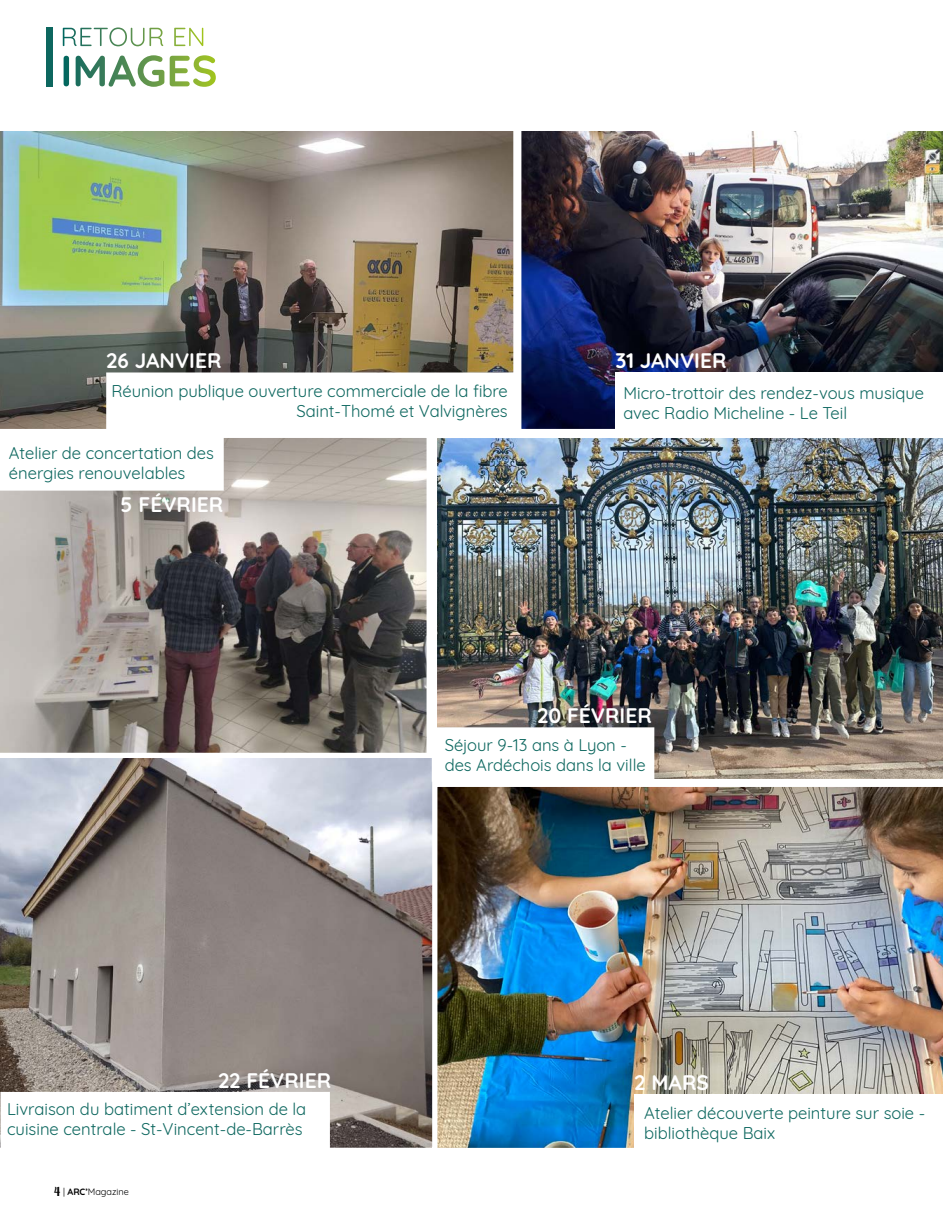
<style>
.page{position:relative;width:943px;height:1216px;background:#fff}
.page>*{position:absolute;margin:0;border:0;box-sizing:border-box;transform-origin:0 0}
.t1{font:700 21px "Quicksand";color:#fff}
.t2{font:16.62px/19.9px "Quicksand";color:#0d675f}
.t3{font:9.1px "Quicksand";color:#000}
.s1{font-family:"Lobster Two";font-weight:700;font-size:12.25px}
.s2{font-weight:700}
</style>
<div class="page">
<img style="left:0;top:131px;width:514px;height:241px">
<img style="left:521px;top:131px;width:422px;height:298px">
<svg style="left:0;top:490px;width:427px;height:262px;background:#837d79"></svg>
<img style="left:437px;top:438px;width:506px;height:341px">
<img style="left:437px;top:787px;width:506px;height:361px">
<svg style="left:0;top:752px;width:433px;height:396px;background:#989291"></svg>
<svg style="left:432px;top:727px;width:222px;height:54px"></svg>
<div style="left:634px;top:1094px;width:309px;height:55px;background:#fff"></div>
<svg style="left:0;top:1091px;width:330px;height:57px"></svg>
<svg style="left:0;top:372px;width:518px;height:118px"></svg>
<svg style="left:76px;top:55px;width:140px;height:32px"></svg>
<svg style="left:109px;top:27px;width:94px;height:19px"></svg>
<div style="left:615px;top:372px;width:328px;height:58px;background:#fff"></div>
<div style="left:46px;top:27px;width:6px;height:59px;background:#0d675f"></div>
<p class="t1" style="left:106px;top:343px;width:117px">26 JANVIER</p>
<p class="t2" style="left:111px;top:379px;width:398px;text-align:right">Réunion publique ouverture commerciale de la fibre<br>Saint-Thomé et Valvignères</p>
<p class="t2" style="left:9px;top:442px;width:206px">Atelier de concertation des énergies renouvelables</p>
<p class="t1" style="left:120px;top:487px;width:104px">5 FÉVRIER</p>
<p class="t1" style="left:615px;top:343px;width:113px">31 JANVIER</p>
<p class="t2" style="left:623px;top:381px;width:302px">Micro-trottoir des rendez-vous musique avec Radio Micheline - Le Teil</p>
<p class="t1" style="left:537px;top:698px;width:116px">20 FÉVRIER</p>
<p class="t2" style="left:444px;top:733px;width:202px">Séjour 9-13 ans à Lyon - des Ardéchois dans la ville</p>
<p class="t1" style="left:218px;top:1062px;width:115px">22 FÉVRIER</p>
<p class="t2" style="left:7px;top:1096px;width:301px">Livraison du batiment d’extension de la cuisine centrale - St-Vincent-de-Barrès</p>
<p class="t3" style="left:54px;top:1184px;width:76px"><span class="s1">4</span> | <span class="s2">ARC’</span>Magazine</p>
<p class="t1" style="left:634px;top:1065px;width:76px">2 MARS</p>
<p class="t2" style="left:644px;top:1101px;width:282px">Atelier découverte peinture sur soie - bibliothèque Baix</p>
</div>
